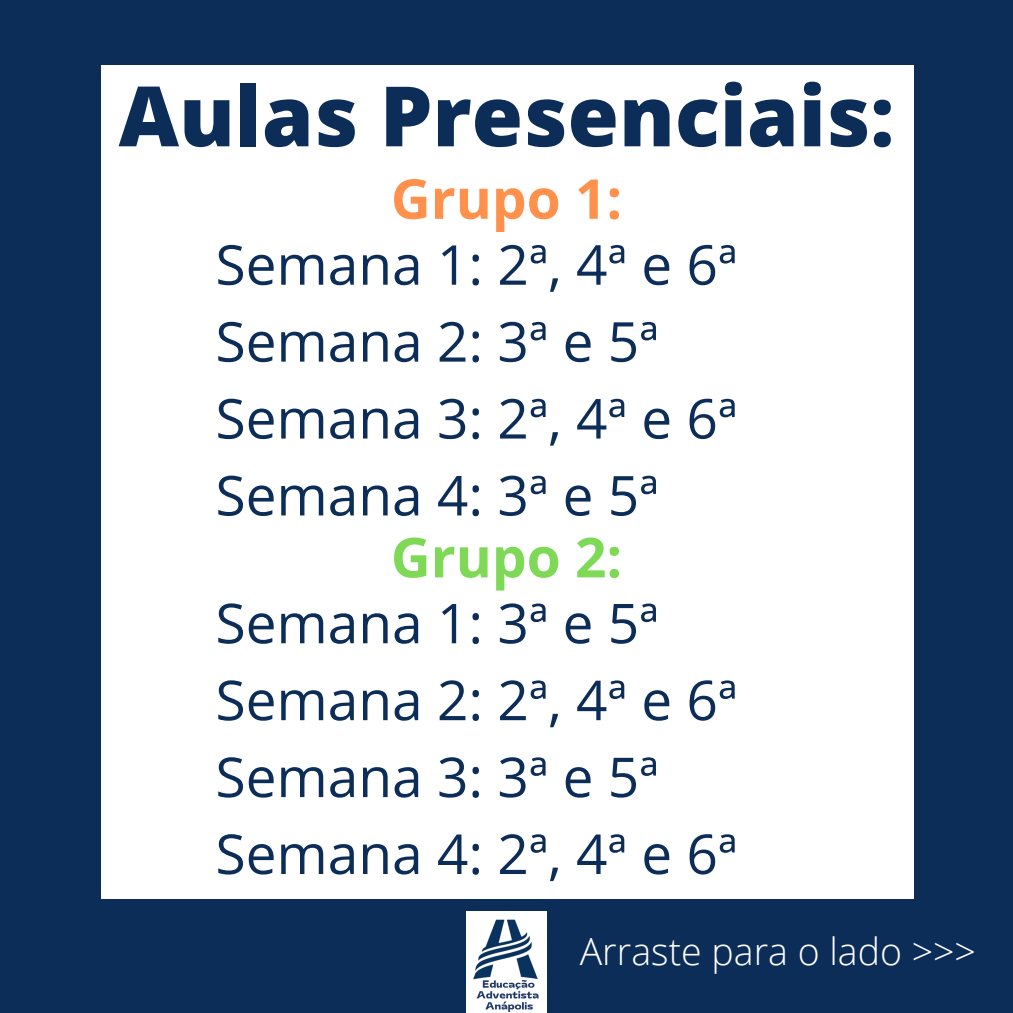
<style>
.page{position:relative;width:1013px;height:1013px;background:#fff}
.page>*{position:absolute;margin:0;border:0;box-sizing:border-box;transform-origin:0 0}
.t1{font:800 83.25px "Open Sans";color:#0d2d59}
.t2{font:55px "Open Sans";color:#0d2d59}
.t3{font:700 55px "Open Sans";color:#ff914d}
.t4{font:700 55px "Open Sans";color:#7ed957}
.t5{font:300 37.5px "Open Sans";color:#fff}
</style>
<div class="page">
<div style="left:0;top:0;width:1012px;height:1012px;background:#0d2d59"></div>
<div style="left:101px;top:65px;width:812px;height:833px;background:#fff"></div>
<img style="left:466px;top:911px;width:80px;height:101px">
<p class="t1" style="left:119px;top:57px;width:777px">Aulas Presenciais:</p>
<p class="t3" style="left:391px;top:160px;width:233px">Grupo 1:</p>
<p class="t2" style="left:215px;top:226px;width:523px">Semana 1: 2ª, 4ª e 6ª</p>
<p class="t2" style="left:215px;top:303px;width:444px">Semana 2: 3ª e 5ª</p>
<p class="t2" style="left:215px;top:380px;width:523px">Semana 3: 2ª, 4ª e 6ª</p>
<p class="t2" style="left:215px;top:456px;width:444px">Semana 4: 3ª e 5ª</p>
<p class="t4" style="left:391px;top:518px;width:233px">Grupo 2:</p>
<p class="t2" style="left:215px;top:584px;width:444px">Semana 1: 3ª e 5ª</p>
<p class="t2" style="left:215px;top:661px;width:523px">Semana 2: 2ª, 4ª e 6ª</p>
<p class="t2" style="left:215px;top:738px;width:444px">Semana 3: 3ª e 5ª</p>
<p class="t2" style="left:215px;top:815px;width:523px">Semana 4: 2ª, 4ª e 6ª</p>
<p class="t5" style="left:579px;top:924px;width:398px">Arraste para o lado &gt;&gt;&gt;</p>
</div>
